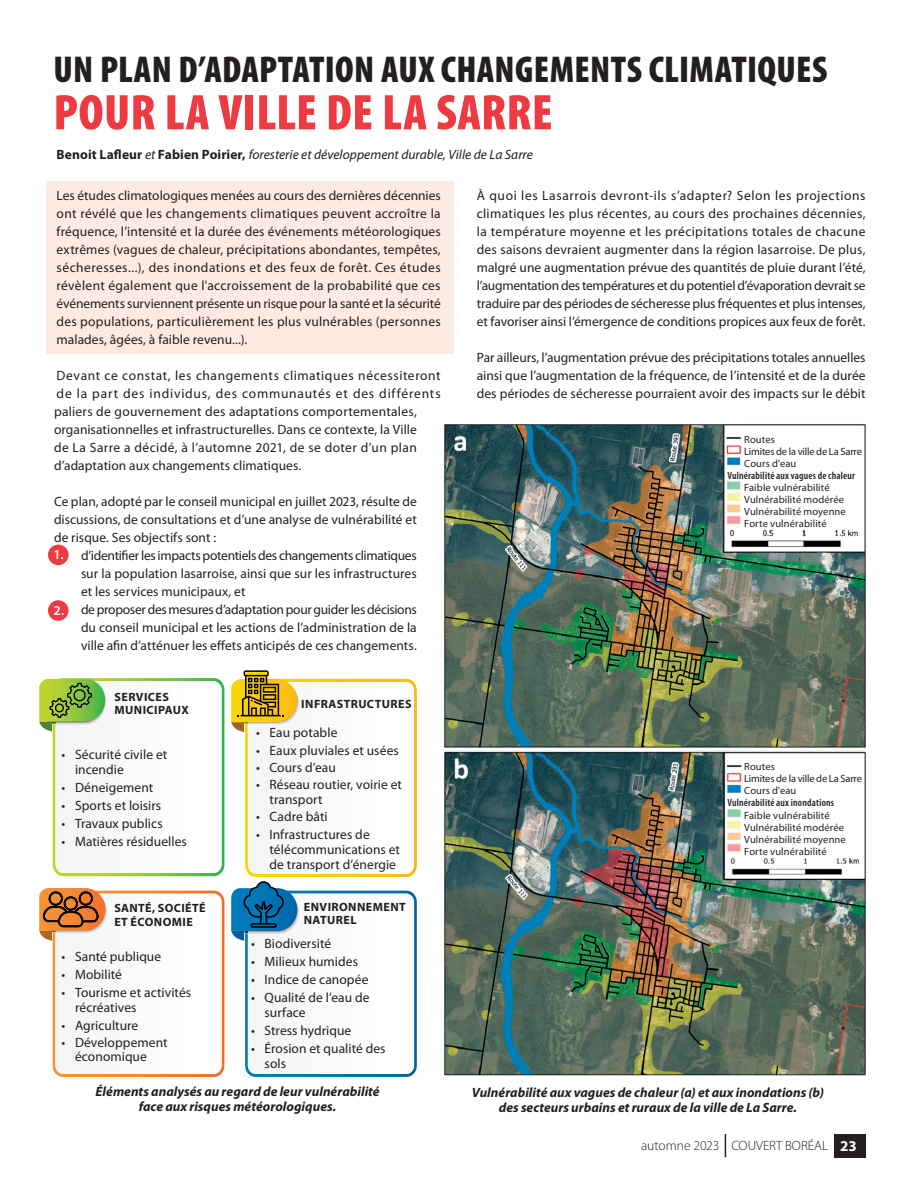
<style>
.page{position:relative;width:918px;height:1188px;background:#fff}
.page>*{position:absolute;margin:0;border:0;box-sizing:border-box;transform-origin:0 0}
.t1{font:900 condensed 50.55px "Myriad Pro";letter-spacing:.005em;color:#ee3a41}
.t2{font:900 condensed 37.5px "Myriad Pro";letter-spacing:.01em;color:#231f20}
.t3{font:13.5px/18px "Myriad Pro";letter-spacing:.005em;color:#231f20}
.t4{font:italic 700 13.5px/15px "Myriad Pro";color:#231f20;text-align:center}
.t5{font:13.5px/18px "Myriad Pro";letter-spacing:.05em;color:#231f20}
.t6{font:italic 13.5px "Myriad Pro";letter-spacing:.005em;color:#231f20}
.t7{font:300 13.5px "Myriad Pro";color:#231f20}
.t8{font:600 13.5px "Myriad Pro";color:#fff}
.t9{font:700 12px/13.5px "Myriad Pro";letter-spacing:.035em;color:#231f20}
.t10{font:10.5px/12px "Myriad Pro";letter-spacing:.01em;color:#231f20}
.t11{font:10.5px/12px "Myriad Pro";letter-spacing:-.015em;color:#231f20}
.t12{font:600 condensed 10.5px "Myriad Pro";letter-spacing:.02em;color:#231f20}
.s1{font-weight:700;font-style:normal}
.s2{font-weight:700;font-size:15px;color:#fff}
</style>
<div class="page">
<div style="left:46px;top:181px;width:408px;height:173px;background:#fdeae3"></div>
<div style="left:834px;top:1134px;width:32px;height:23px;background:#231f20"></div>
<svg style="left:725px;top:1134px;width:1px;height:23px"></svg>
<img style="left:444px;top:424px;width:422px;height:652px">
<svg style="left:39px;top:678px;width:185px;height:198px"></svg>
<svg style="left:231px;top:670px;width:186px;height:407px"></svg>
<svg style="left:39px;top:888px;width:185px;height:189px"></svg>
<div style="left:48px;top:545px;width:21px;height:20px;background:#ee3a41;border-radius:50%"></div>
<div style="left:48px;top:600px;width:21px;height:21px;background:#ee3a41;border-radius:50%"></div>
<h2 class="t2" style="left:53px;top:49px;width:776px">UN PLAN D’ADAPTATION AUX CHANGEMENTS CLIMATIQUES</h2>
<h1 class="t1" style="left:54px;top:84px;width:501px">POUR LA VILLE DE LA SARRE</h1>
<p class="t6" style="left:57px;top:146px;width:478px"><span class="s1">BENOIT LAFLEUR</span> et <span class="s1">FABIEN POIRIER,</span> foresterie et développement durable, Ville de La Sarre</p>
<p class="t3" style="left:57px;top:186px;width:386px;text-align:justify">Les études climatologiques menées au cours des dernières décennies ont révélé que les changements climatiques peuvent accroître la fréquence, l’intensité et la durée des événements météorologiques extrêmes (vagues de chaleur, précipitations abondantes, tempêtes, sécheresses...), des inondations et des feux de forêt. Ces études révèlent également que l'accroissement de la probabilité que ces événements surviennent présente un risque pour la santé et la sécurité des populations, particulièrement les plus vulnérables (personnes malades, âgées, à faible revenu...).</p>
<p class="t5" style="left:57px;top:366px;width:386px">Devant ce constat, les changements climatiques nécessiteront de la part des individus, des communautés et des différents</p>
<p class="t3" style="left:54px;top:402px;width:364px;text-align:justify">paliers de gouvernement des adaptations comportementales, organisationnelles et infrastructurelles. Dans ce contexte, la Ville de La Sarre a décidé, à l’automne 2021, de se doter d’un plan d’adaptation aux changements climatiques.</p>
<p class="t3" style="left:54px;top:492px;width:364px;text-align:justify">Ce plan, adopté par le conseil municipal en juillet 2023, résulte de discussions, de consultations et d’une analyse de vulnérabilité et de risque. Ses objectifs sont :</p>
<p class="t3" style="left:81px;top:546px;width:337px">d’identifier les impacts potentiels des changements climatiques sur la population lasarroise, ainsi que sur les infrastructures et les services municipaux, et<br>de proposer des mesures d’adaptation pour guider les décisions du conseil municipal et les actions de l’administration de la ville afin d’atténuer les effets anticipés de ces changements.</p>
<p class="t8" style="left:54px;top:546px;width:11px">1.</p>
<p class="t8" style="left:54px;top:601px;width:12px">2.</p>
<p class="t9" style="left:115px;top:690px;width:76px">SERVICES<br>MUNICIPAUX</p>
<p class="t3" style="left:75px;top:746px;width:94px;line-height:15px;text-indent:-14px">• Sécurité civile et incendie</p>
<p class="t3" style="left:62px;top:778px;width:93px">• Déneigement</p>
<p class="t3" style="left:62px;top:796px;width:101px">• Sports et loisirs</p>
<p class="t3" style="left:62px;top:814px;width:103px">• Travaux publics</p>
<p class="t3" style="left:62px;top:832px;width:127px">• Matières résiduelles</p>
<p class="t9" style="left:301px;top:696px;width:111px">INFRASTRUCTURES</p>
<p class="t3" style="left:256px;top:724px;width:83px">• Eau potable</p>
<p class="t3" style="left:256px;top:741px;width:144px">• Eaux pluviales et usées</p>
<p class="t3" style="left:256px;top:758px;width:81px">• Cours d’eau</p>
<p class="t3" style="left:270px;top:777px;width:134px;line-height:15px;text-indent:-14px">• Réseau routier, voirie et transport</p>
<p class="t3" style="left:256px;top:808px;width:73px">• Cadre bâti</p>
<p class="t3" style="left:270px;top:826px;width:132px;line-height:15px;text-indent:-14px">• Infrastructures de télécommunications et de transport d’énergie</p>
<p class="t9" style="left:114px;top:901px;width:93px">SANTÉ, SOCIÉTÉ<br>ET ÉCONOMIE</p>
<p class="t9" style="left:304px;top:900px;width:104px">ENVIRONNEMENT<br>NATUREL</p>
<p class="t3" style="left:62px;top:947px;width:101px">• Santé publique</p>
<p class="t3" style="left:62px;top:965px;width:62px">• Mobilité</p>
<p class="t3" style="left:75px;top:984px;width:118px;line-height:15px;text-indent:-14px">• Tourisme et activités récréatives</p>
<p class="t3" style="left:62px;top:1016px;width:78px">• Agriculture</p>
<p class="t3" style="left:62px;top:1036px;width:108px;line-height:13.5px;text-align:center">• Développement économique</p>
<p class="t3" style="left:251px;top:934px;width:82px">• Biodiversité</p>
<p class="t3" style="left:251px;top:952px;width:108px">• Milieux humides</p>
<p class="t3" style="left:251px;top:970px;width:119px">• Indice de canopée</p>
<p class="t3" style="left:265px;top:989px;width:106px;line-height:15px;text-indent:-14px">• Qualité de l’eau de surface</p>
<p class="t3" style="left:251px;top:1021px;width:102px">• Stress hydrique</p>
<p class="t3" style="left:265px;top:1040px;width:122px;line-height:15px;text-indent:-14px">• Érosion et qualité des sols</p>
<p class="t4" style="left:96px;top:1084px;width:286px">Éléments analysés au regard de leur vulnérabilité face aux risques météorologiques.</p>
<p class="t3" style="left:477px;top:186px;width:390px;text-align:justify">À quoi les Lasarrois devront-ils s’adapter? Selon les projections climatiques les plus récentes, au cours des prochaines décennies, la température moyenne et les précipitations totales de chacune des saisons devraient augmenter dans la région lasarroise. De plus, malgré une augmentation prévue des quantités de pluie durant l’été, l’augmentation des températures et du potentiel d’évaporation devrait se traduire par des périodes de sécheresse plus fréquentes et plus intenses, et favoriser ainsi l’émergence de conditions propices aux feux de forêt.</p>
<p class="t3" style="left:477px;top:348px;width:390px;text-align:justify">Par ailleurs, l’augmentation prévue des précipitations totales annuelles ainsi que l’augmentation de la fréquence, de l’intensité et de la durée des périodes de sécheresse pourraient avoir des impacts sur le débit</p>
<p class="t11" style="left:744px;top:433px;width:119px">Routes<br>Limites de la ville de La Sarre<br>Cours d'eau</p>
<p class="t12" style="left:728px;top:470px;width:129px">Vulnérabilité aux vagues de chaleur</p>
<p class="t10" style="left:744px;top:481px;width:103px">Faible vulnérabilité<br>Vulnérabilité modérée<br>Vulnérabilité moyenne<br>Forte vulnérabilité</p>
<p class="t11" style="left:744px;top:761px;width:119px">Routes<br>Limites de la ville de La Sarre<br>Cours d'eau</p>
<p class="t12" style="left:728px;top:797px;width:108px">Vulnérabilité aux inondations</p>
<p class="t10" style="left:744px;top:809px;width:103px">Faible vulnérabilité<br>Vulnérabilité modérée<br>Vulnérabilité moyenne<br>Forte vulnérabilité</p>
<p class="t4" style="left:472px;top:1084px;width:354px">Vulnérabilité aux vagues de chaleur (a) et aux inondations (b) des secteurs urbains et ruraux de la ville de La Sarre.</p>
<p class="t7" style="left:641px;top:1138px;width:217px">automne 2023 COUVERT BORÉAL <span class="s2">23</span></p>
</div>
